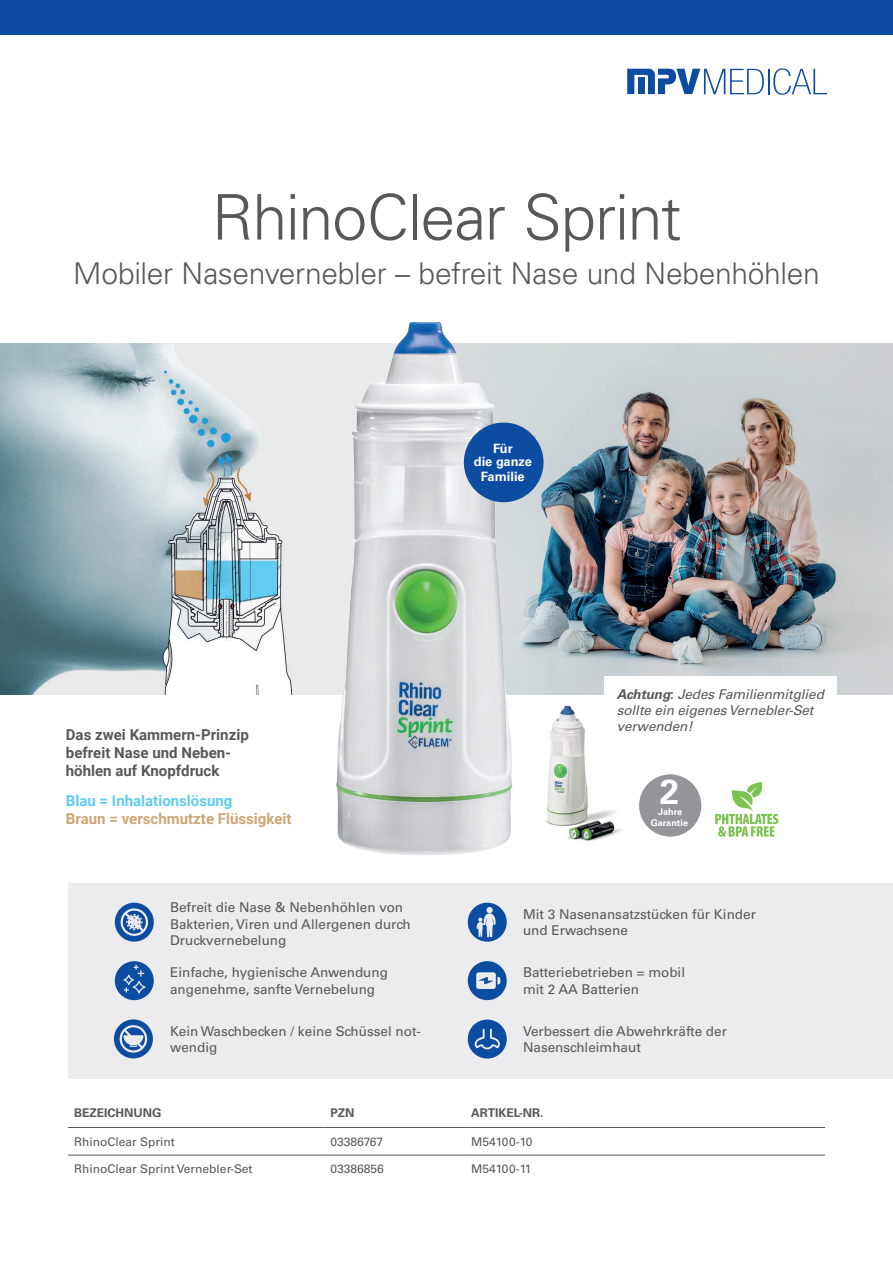
<style>
.page{position:relative;width:893px;height:1263px;background:#fff}
.page>*{position:absolute;margin:0;border:0;box-sizing:border-box;transform-origin:0 0}
.t1{font:300 63px "Univers LT Pro 45";letter-spacing:-.02em;color:#57585a}
.t2{font:700 34.8px "Univers LT Pro 65";color:#fff}
.t3{font:300 30px "Univers LT Pro 45";letter-spacing:-.015em;color:#57585a}
.Headline_03{font:700 15px/18px "Roboto";color:#57585a}
.Headline_03-2{font:700 15px/18px "Roboto";color:#cfa677}
.Fliesstext{font:13.5px/16.2px "Univers LT Pro 55 Roman";color:#57585a}
._8_Content_black_Sou{font:italic 13.5px/16.2px "Univers LT Pro 55";letter-spacing:-.005em;color:#57585a}
.t4{font:700 12.9px/12.9px "Univers LT Pro 65";color:#fff;text-align:center}
.t5{font:12px "Univers LT Pro 55 Roman";color:#57585a}
.t6{font:700 12px "Univers LT Pro 65";color:#57585a}
.t7{font:700 9.15px "Univers LT Pro 65";color:#fff}
.s1{color:#60ccf1}
.s2{font-family:"Univers LT Pro 65";font-weight:700}
.s3{font-family:"Univers LT Pro 65";font-weight:700;font-style:normal}
</style>
<div class="page">
<svg style="left:68px;top:1154px;width:757px;height:1px"></svg>
<hr style="left:68px;top:1127px;width:256px;height:1px;background:#57585a">
<hr style="left:324px;top:1127px;width:141px;height:1px;background:#57585a">
<hr style="left:465px;top:1127px;width:101px;height:1px;background:#57585a">
<hr style="left:566px;top:1127px;width:259px;height:1px;background:#57585a">
<hr style="left:68px;top:1155px;width:256px;height:1px;background:#57585a">
<hr style="left:324px;top:1155px;width:141px;height:1px;background:#57585a">
<hr style="left:465px;top:1155px;width:101px;height:1px;background:#57585a">
<hr style="left:566px;top:1155px;width:259px;height:1px;background:#57585a">
<svg style="left:627px;top:68px;width:200px;height:27px"></svg>
<div style="left:68px;top:883px;width:825px;height:195px;background:#ececee"></div>
<div style="left:0;top:0;width:893px;height:34px;background:#0d4da1"></div>
<img style="left:0;top:343px;width:227px;height:351px">
<img style="left:614px;top:343px;width:279px;height:351px">
<img style="left:227px;top:322px;width:387px;height:533px">
<img style="left:530px;top:700px;width:92px;height:146px">
<div style="left:639px;top:774px;width:62px;height:63px;background:#939598;border-radius:50%"></div>
<svg style="left:715px;top:782px;width:63px;height:55px"></svg>
<div style="left:464px;top:422px;width:79px;height:80px;background:#0d4da1;border-radius:50%"></div>
<div style="left:605px;top:677px;width:232px;height:71px;background:#fff"></div>
<div style="left:468px;top:903px;width:39px;height:39px;background:#0d4da1;border-radius:50%"></div>
<svg style="left:477px;top:907px;width:19px;height:30px"></svg>
<div style="left:115px;top:903px;width:39px;height:39px;background:#0d4da1;border-radius:50%"></div>
<svg style="left:121px;top:908px;width:27px;height:28px"></svg>
<div style="left:115px;top:961px;width:39px;height:39px;background:#0d4da1;border-radius:50%"></div>
<svg style="left:124px;top:965px;width:21px;height:28px"></svg>
<div style="left:468px;top:1019px;width:39px;height:39px;background:#0d4da1;border-radius:50%"></div>
<svg style="left:475px;top:1029px;width:25px;height:20px"></svg>
<div style="left:114px;top:1019px;width:39px;height:39px;background:#0d4da1;border-radius:50%"></div>
<svg style="left:120px;top:1025px;width:27px;height:27px"></svg>
<div style="left:468px;top:961px;width:39px;height:39px;background:#0d4da1;border-radius:50%"></div>
<svg style="left:476px;top:972px;width:24px;height:17px"></svg>
<p class="t1" style="left:211px;top:176px;width:472px">RhinoClear Sprint</p>
<p class="t3" style="left:73px;top:254px;width:748px">Mobiler Nasenvernebler – befreit Nase und Nebenhöhlen</p>
<p class="t4" style="left:474px;top:441px;width:60px">Für<br>die ganze</p>
<p class="t4" style="left:481px;top:469px;width:45px">Familie</p>
<p class="Headline_03" style="left:66px;top:725px;width:184px">Das zwei Kammern-Prinzip befreit Nase und Neben&shy;höhlen auf Knopfdruck</p>
<p class="Headline_03-2" style="left:66px;top:791px;width:227px"><span class="s1">Blau = Inhalationslösung<br></span>Braun = verschmutzte Flüssigkeit</p>
<p class="Fliesstext" style="left:170px;top:899px;width:242px">Befreit die Nase &amp; Nebenhöhlen von<br>Bakterien, Viren und Allergenen durch<br>Druckvernebelung</p>
<p class="Fliesstext" style="left:170px;top:964px;width:219px">Einfache, hygienische Anwendung</p>
<p class="Fliesstext" style="left:170px;top:980px;width:207px">angenehme, sanfte Vernebelung</p>
<p class="Fliesstext" style="left:170px;top:1022px;width:252px">Kein Waschbecken / keine Schüssel not&shy;wendig</p>
<p class="_8_Content_black_Sou" style="left:617px;top:685px;width:209px"><span class="s2">Achtung</span><span class="s3">:</span> Jedes Familienmitglied sollte ein eigenes Vernebler-Set verwenden!</p>
<p class="t2" style="left:660px;top:767px;width:21px">2</p>
<p class="t7" style="left:658px;top:805px;width:25px">Jahre</p>
<p class="t7" style="left:651px;top:816px;width:39px">Garantie</p>
<p class="Fliesstext" style="left:523px;top:905px;width:234px">Mit 3 Nasenansatzstücken für Kinder und Erwachsene</p>
<p class="Fliesstext" style="left:523px;top:964px;width:164px">Batteriebetrieben = mobil</p>
<p class="Fliesstext" style="left:523px;top:980px;width:118px">mit 2 AA Batterien</p>
<p class="Fliesstext" style="left:523px;top:1022px;width:205px">Verbessert die Abwehrkräfte der<br>Nasenschleimhaut</p>
<p class="t6" style="left:74px;top:1104px;width:89px">BEZEICHNUNG</p>
<p class="t6" style="left:330px;top:1104px;width:25px">PZN</p>
<p class="t6" style="left:471px;top:1104px;width:74px">ARTIKEL-NR.</p>
<p class="t5" style="left:74px;top:1133px;width:102px">RhinoClear Sprint</p>
<p class="t5" style="left:330px;top:1133px;width:54px">03386767</p>
<p class="t5" style="left:471px;top:1133px;width:63px">M54100-10</p>
<p class="t5" style="left:74px;top:1161px;width:180px">RhinoClear Sprint Vernebler-Set</p>
<p class="t5" style="left:330px;top:1161px;width:55px">03386856</p>
<p class="t5" style="left:471px;top:1161px;width:62px">M54100-11</p>
</div>
